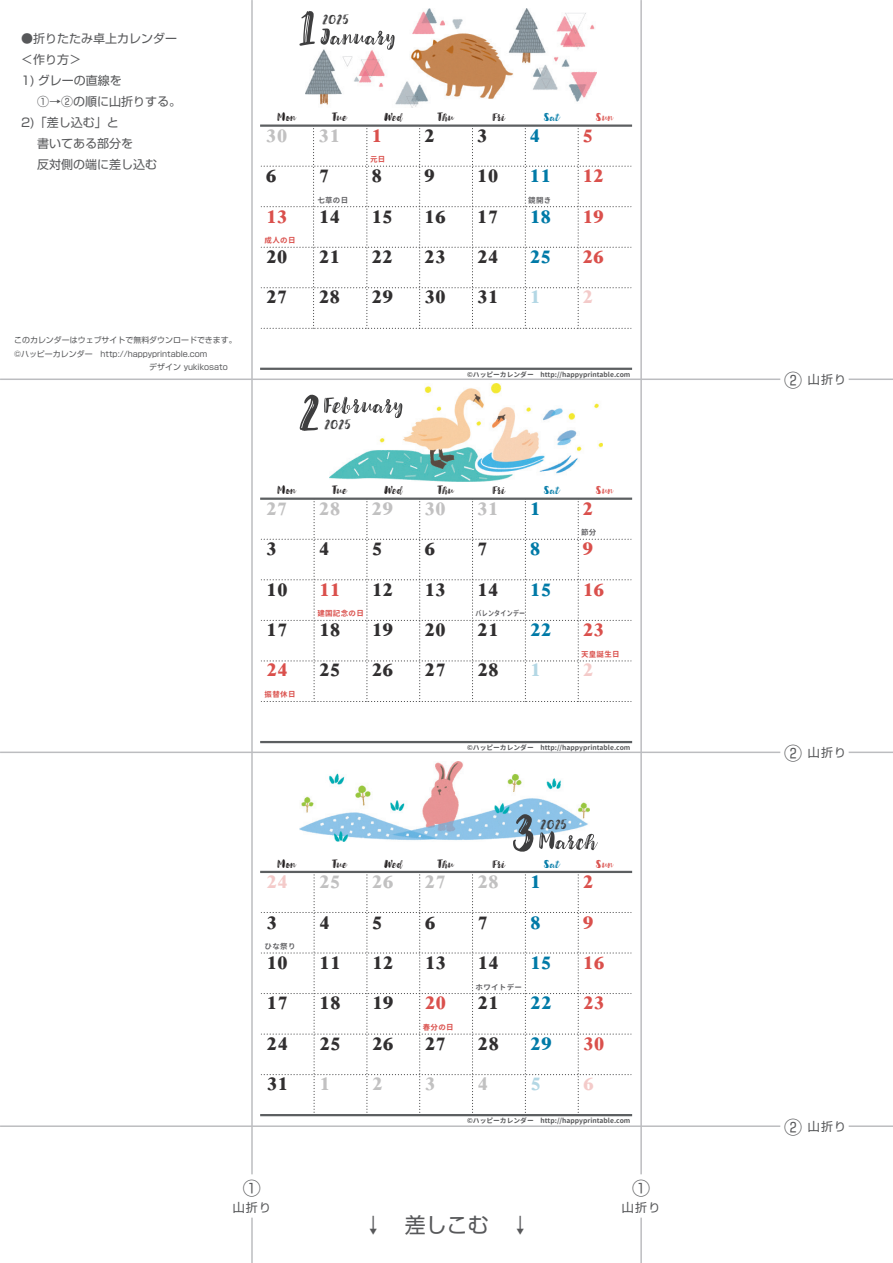
<style>
.page{position:relative;width:893px;height:1263px;background:#fff}
.page>*{position:absolute;margin:0;border:0;box-sizing:border-box;transform-origin:0 0}
.t1{font:700 25.5px/40.3px "New Peninim";color:#312f30}
.t2{font:700 25.5px "New Peninim";color:rgb(49 47 48/.3)}
.t3{font:700 25.5px "New Peninim";color:#007aa7}
.t4{font:700 25.5px "New Peninim";color:#da504c}
.t5{font:700 25.5px "New Peninim";color:rgb(218 80 76/.3)}
.t6{font:700 25.5px "New Peninim";color:rgb(0 122 167/.3)}
.t7{font:21px "Shin Go Pro";color:#57585a}
.t8{font:18px "Shin Go Pro";color:#57585a}
.t9{font:12.15px "Jullian";color:#3e3e3f}
.t10{font:12px/21px "Shin Go Pro";color:#57585a}
.t11{font:10.5px "Jullian";color:#231f20}
.t12{font:10.5px "Jullian";color:#007aa7}
.t13{font:10.5px "Jullian";color:#da504c}
.t14{font:7.95px/13.5px "Shin Go Pro";color:#57585a}
.t15{font:700 7.5px "Gen Jyuu Gothic";letter-spacing:.04em;color:#da504c}
.t16{font:700 7.5px "Gen Jyuu Gothic";letter-spacing:.04em;color:#636366}
.t17{font:700 7.5px "Gen Jyuu Gothic";letter-spacing:.04em;color:#636366;scale:.8 1}
.t18{font:700 6.75px "Gen Jyuu Gothic";color:#57585a}
.s1{color:#da504c}
.s2{color:#007aa7}
.s3{color:rgb(0 122 167/.3)}
.s4{color:rgb(218 80 76/.3)}
.s5{color:rgb(49 47 48/.3)}
.s6{font-size:18px}
</style>
<div class="page">
<hr style="left:849px;top:378px;width:44px;height:2px;background:#bcbdc0">
<hr style="left:0;top:378px;width:780px;height:2px;background:#bcbdc0">
<hr style="left:849px;top:751px;width:44px;height:2px;background:#bcbdc0">
<hr style="left:0;top:751px;width:780px;height:2px;background:#bcbdc0">
<hr style="left:849px;top:1125px;width:44px;height:2px;background:#bcbdc0">
<hr style="left:0;top:1125px;width:780px;height:2px;background:#bcbdc0">
<hr style="left:251px;top:1217px;width:2px;height:46px;background:#bcbdc0">
<hr style="left:251px;top:0;width:2px;height:1174px;background:#bcbdc0">
<hr style="left:640px;top:1217px;width:2px;height:46px;background:#bcbdc0">
<hr style="left:640px;top:0;width:2px;height:1174px;background:#bcbdc0">
<img style="left:329px;top:384px;width:274px;height:97px">
<svg style="left:300px;top:394px;width:102px;height:37px"></svg>
<img style="left:306px;top:9px;width:290px;height:99px">
<svg style="left:299px;top:11px;width:96px;height:39px"></svg>
<img style="left:300px;top:761px;width:289px;height:81px">
<svg style="left:513px;top:814px;width:85px;height:38px"></svg>
<svg style="left:261px;top:499px;width:371px;height:203px"></svg>
<hr style="left:261px;top:741px;width:370px;height:2px;background:#5c5f61">
<hr style="left:261px;top:498px;width:370px;height:2px;background:#5c5f61">
<svg style="left:261px;top:126px;width:371px;height:203px"></svg>
<hr style="left:261px;top:368px;width:370px;height:2px;background:#5c5f61">
<hr style="left:261px;top:124px;width:370px;height:3px;background:#5c5f61">
<svg style="left:261px;top:872px;width:371px;height:244px"></svg>
<hr style="left:261px;top:871px;width:370px;height:2px;background:#5c5f61">
<hr style="left:261px;top:1114px;width:370px;height:2px;background:#5c5f61">
<p class="t10" style="left:21px;top:26px;width:157px">●折りたたみ卓上カレンダー＜作り方＞</p>
<p class="t10" style="left:21px;top:68px;width:102px">1) グレーの直線を</p>
<p class="t10" style="left:21px;top:89px;width:161px">　 ①→②の順に山折りする。</p>
<p class="t10" style="left:21px;top:110px;width:99px">2)「差し込む」と</p>
<p class="t10" style="left:25px;top:131px;width:109px">　書いてある部分を</p>
<p class="t10" style="left:21px;top:152px;width:137px">　 反対側の端に差し込む</p>
<p class="t14" style="left:14px;top:332px;width:224px">このカレンダーはウェブサイトで無料ダウンロードできます。©ハッピーカレンダー　http://happyprintable.com</p>
<p class="t9" style="left:322px;top:11px;width:28px">2025</p>
<p class="t11" style="left:278px;top:111px;width:20px">Mon</p>
<p class="t11" style="left:333px;top:111px;width:16px">Tue</p>
<p class="t11" style="left:385px;top:111px;width:19px">Wed</p>
<p class="t11" style="left:439px;top:111px;width:17px">Thu</p>
<p class="t11" style="left:493px;top:111px;width:14px">Fri</p>
<p class="t12" style="left:544px;top:111px;width:17px">Sat</p>
<p class="t13" style="left:596px;top:111px;width:19px">Sun</p>
<p class="t2" style="left:266px;top:124px;width:118px">30 31 <span class="s1">1</span></p>
<p class="t1" style="left:424px;top:116px;width:12px">2</p>
<p class="t1" style="left:477px;top:116px;width:12px">3</p>
<p class="t3" style="left:530px;top:124px;width:12px">4</p>
<p class="t4" style="left:582px;top:124px;width:12px">5</p>
<p class="t1" style="left:266px;top:157px;width:12px">6</p>
<p class="t1" style="left:319px;top:157px;width:12px">7</p>
<p class="t1" style="left:371px;top:157px;width:12px">8</p>
<p class="t1" style="left:424px;top:157px;width:12px">9</p>
<p class="t15" style="left:370px;top:154px;width:17px">元日</p>
<p class="t1" style="left:266px;top:157px;width:339px;text-align:justify;text-indent:211px">10 <span class="s2">11</span> <span class="s1">12<br>13</span> 14 15 16 17 <span class="s2">18</span> <span class="s1">19<br></span>20 21 22 23 24 <span class="s2">25</span> <span class="s1">26<br></span>27 28 29 30 31 <span class="s3">1</span></p>
<p class="t16" style="left:317px;top:194px;width:32px">七草の日</p>
<p class="t16" style="left:528px;top:194px;width:25px">鏡開き</p>
<p class="t15" style="left:265px;top:235px;width:32px">成人の日</p>
<p class="t5" style="left:583px;top:286px;width:12px">2</p>
<p class="t9" style="left:324px;top:417px;width:28px">2025</p>
<p class="t18" style="left:467px;top:369px;width:165px">©ハッピーカレンダー　http://happyprintable.com</p>
<p class="t11" style="left:278px;top:484px;width:20px">Mon</p>
<p class="t11" style="left:333px;top:484px;width:16px">Tue</p>
<p class="t11" style="left:385px;top:484px;width:19px">Wed</p>
<p class="t11" style="left:439px;top:484px;width:17px">Thu</p>
<p class="t11" style="left:493px;top:484px;width:14px">Fri</p>
<p class="t12" style="left:544px;top:484px;width:17px">Sat</p>
<p class="t13" style="left:596px;top:484px;width:19px">Sun</p>
<p class="t2" style="left:266px;top:498px;width:276px">27 28 29 30 31 <span class="s2">1</span></p>
<p class="t4" style="left:583px;top:498px;width:12px">2</p>
<p class="t1" style="left:266px;top:530px;width:12px">3</p>
<p class="t1" style="left:319px;top:530px;width:12px">4</p>
<p class="t1" style="left:372px;top:530px;width:12px">5</p>
<p class="t1" style="left:424px;top:530px;width:12px">6</p>
<p class="t1" style="left:477px;top:530px;width:12px">7</p>
<p class="t3" style="left:530px;top:538px;width:12px">8</p>
<p class="t16" style="left:581px;top:527px;width:17px">節分</p>
<p class="t1" style="left:266px;top:530px;width:339px;text-indent:316px"><span class="s1">9<br></span>10 <span class="s1">11</span> 12 13 14 <span class="s2">15</span> <span class="s1">16<br></span>17 18 19 20 21 <span class="s2">22</span> <span class="s1">23<br>24</span> 25 26 27 28 <span class="s3">1</span></p>
<p class="t15" style="left:317px;top:608px;width:48px">建国記念の日</p>
<p class="t17" style="left:476px;top:608px;width:64px">バレンタインデー</p>
<p class="t15" style="left:581px;top:648px;width:40px">天皇誕生日</p>
<p class="t5" style="left:583px;top:659px;width:12px">2</p>
<p class="t15" style="left:265px;top:689px;width:32px">振替休日</p>
<p class="t18" style="left:467px;top:742px;width:165px">©ハッピーカレンダー　http://happyprintable.com</p>
<p class="t9" style="left:541px;top:816px;width:28px">2025</p>
<p class="t11" style="left:278px;top:857px;width:20px">Mon</p>
<p class="t11" style="left:333px;top:857px;width:16px">Tue</p>
<p class="t11" style="left:385px;top:857px;width:19px">Wed</p>
<p class="t11" style="left:439px;top:857px;width:17px">Thu</p>
<p class="t11" style="left:493px;top:857px;width:14px">Fri</p>
<p class="t12" style="left:544px;top:857px;width:17px">Sat</p>
<p class="t13" style="left:596px;top:857px;width:19px">Sun</p>
<p class="t2" style="left:266px;top:871px;width:276px"><span class="s4">24</span> 25 26 27 28 <span class="s2">1</span></p>
<p class="t4" style="left:583px;top:871px;width:12px">2</p>
<p class="t1" style="left:266px;top:903px;width:12px">3</p>
<p class="t1" style="left:319px;top:903px;width:12px">4</p>
<p class="t1" style="left:372px;top:903px;width:12px">5</p>
<p class="t1" style="left:425px;top:903px;width:12px">6</p>
<p class="t1" style="left:477px;top:903px;width:12px">7</p>
<p class="t3" style="left:530px;top:911px;width:12px">8</p>
<p class="t1" style="left:267px;top:903px;width:340px;text-indent:316px"><span class="s1">9<br></span>10 11 12 13 14 <span class="s2">15</span> <span class="s1">16<br></span>17 18 19 <span class="s1">20</span> 21 <span class="s2">22</span> <span class="s1">23<br></span>24 25 26 27 28 <span class="s2">29</span> <span class="s1">30<br></span>31 <span class="s5">1</span></p>
<p class="t16" style="left:265px;top:941px;width:32px">ひな祭り</p>
<p class="t16" style="left:476px;top:981px;width:48px">ホワイトデー</p>
<p class="t15" style="left:423px;top:1022px;width:32px">春分の日</p>
<p class="t2" style="left:372px;top:1073px;width:12px">2</p>
<p class="t2" style="left:425px;top:1073px;width:12px">3</p>
<p class="t2" style="left:478px;top:1073px;width:12px">4</p>
<p class="t6" style="left:530px;top:1073px;width:12px">5</p>
<p class="t5" style="left:583px;top:1073px;width:12px">6</p>
<p class="t18" style="left:467px;top:1116px;width:165px">©ハッピーカレンダー　http://happyprintable.com</p>
<p class="t8" style="left:243px;top:1173px;width:19px">①</p>
<p class="t10" style="left:233px;top:1195px;width:40px">山折り</p>
<p class="t7" style="left:363px;top:1207px;width:169px">↓　差しこむ　↓</p>
<p class="t8" style="left:632px;top:1173px;width:19px">①</p>
<p class="t10" style="left:622px;top:1195px;width:40px">山折り</p>
<p class="t10" style="left:784px;top:367px;width:64px"><span class="s6">②</span> 山折り</p>
<p class="t10" style="left:784px;top:740px;width:64px"><span class="s6">②</span> 山折り</p>
<p class="t10" style="left:784px;top:1114px;width:64px"><span class="s6">②</span> 山折り</p>
</div>
